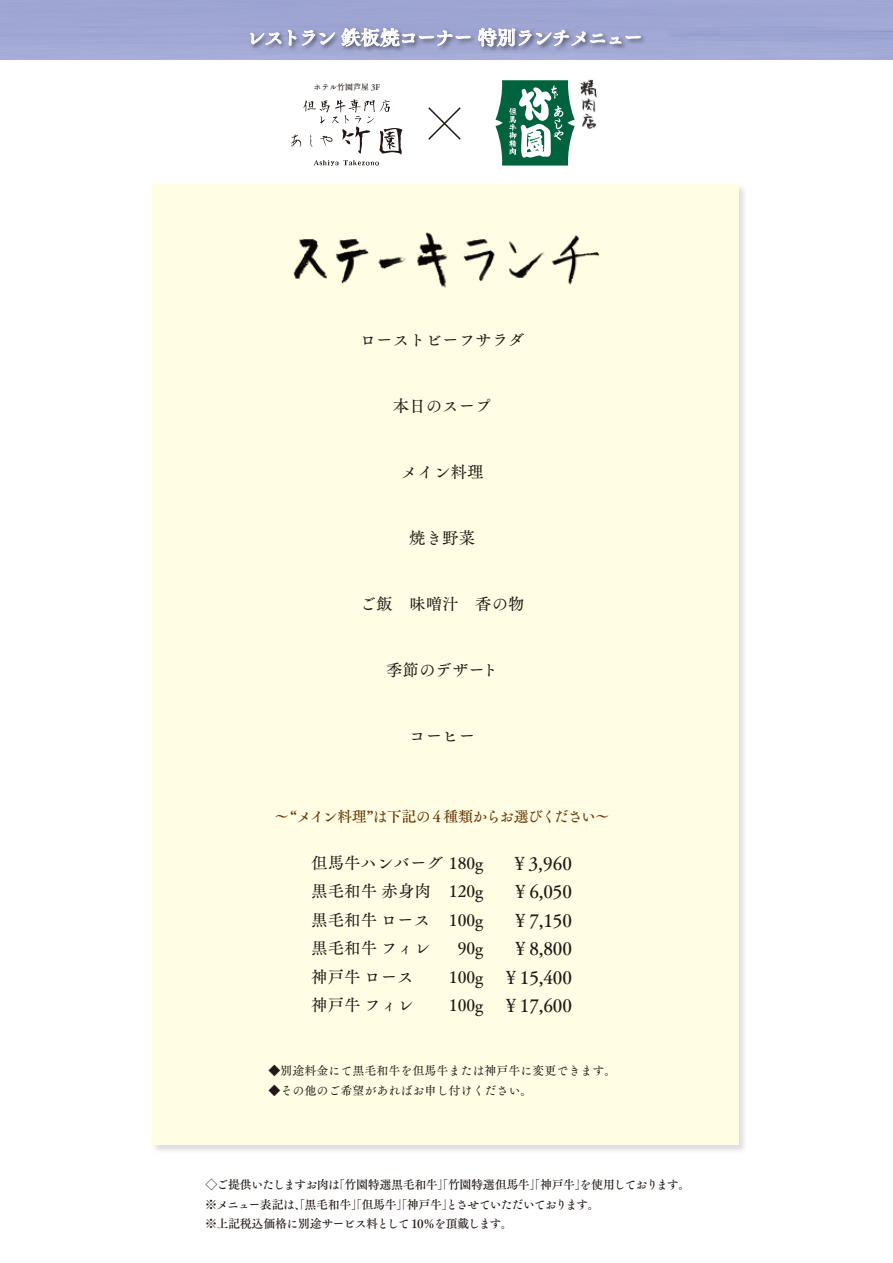
<style>
.page{position:relative;width:893px;height:1263px;background:#fff}
.page>*{position:absolute;margin:0;border:0;box-sizing:border-box;transform-origin:0 0}
.t1{font:19.95px "Tsuku A Old Min Pr 6 D";letter-spacing:-.08em;color:#fff}
.t2{font:18px/28.5px "Tsuku A Old Min Pr 6 M";letter-spacing:-.01em;color:#221815;text-align:center}
.t3{font:16.5px/28.5px "Tsuku A Old Min Pr 6 M";color:#221815;text-align:right}
.t4{font:15px "Tsuku A Old Min Pr 6 D";letter-spacing:-.065em;color:#6a3906}
.t5{font:12px/19.5px "Tsuku A Old Min Pr 6 D";letter-spacing:-.055em;color:#221815}
.t6{font:12px "Tsuku A Old Min Pr 6 M";color:#221815}
.t7{font:7.95px "Tsuku A Old Min Pr 6 D";color:#221815}
</style>
<div class="page">
<div style="left:0;top:0;width:893px;height:59px;background:#9fa6d3"></div>
<img style="left:242px;top:29px;width:409px;height:31px">
<svg style="left:250px;top:32px;width:32px;height:16px"></svg>
<svg style="left:288px;top:30px;width:8px;height:17px"></svg>
<svg style="left:302px;top:30px;width:33px;height:16px"></svg>
<svg style="left:341px;top:28px;width:130px;height:19px"></svg>
<svg style="left:478px;top:28px;width:163px;height:19px"></svg>
<svg style="left:495px;top:80px;width:80px;height:86px"></svg>
<svg style="left:428px;top:107px;width:33px;height:33px"></svg>
<img style="left:580px;top:79px;width:17px;height:50px">
<svg style="left:291px;top:99px;width:111px;height:55px"></svg>
<svg style="left:314px;top:160px;width:65px;height:6px"></svg>
<div style="left:152px;top:184px;width:586px;height:961px;background:#fffde4"></div>
<img style="left:293px;top:232px;width:307px;height:56px">
<h1 class="t1" style="left:246px;top:19px;width:399px">レストラン 鉄板焼コーナー 特別ランチメニュー</h1>
<p class="t7" style="left:313px;top:80px;width:68px">ホテル竹園芦屋 3F</p>
<h3 class="t3" style="left:360px;top:325px;width:166px">ローストビーフサラダ</h3>
<h3 class="t3" style="left:393px;top:391px;width:100px">本日のスープ</h3>
<h3 class="t3" style="left:401px;top:457px;width:84px">メイン料理</h3>
<h3 class="t3" style="left:409px;top:523px;width:67px">焼き野菜</h3>
<h3 class="t3" style="left:360px;top:589px;width:166px">ご飯　味噌汁　香の物</h3>
<h3 class="t3" style="left:386px;top:655px;width:114px">季節のデザート</h3>
<h3 class="t3" style="left:409px;top:721px;width:67px">コーヒー</h3>
<p class="t4" style="left:274px;top:803px;width:337px">～“メイン料理”は下記の 4 種類からお選びください～</p>
<h3 class="t3" style="left:311px;top:847px;width:174px">但馬牛ハンバーグ 180g<br>120g<br>100g<br>90g<br>100g<br>100g</h3>
<h3 class="t3" style="left:311px;top:876px;width:121px;text-align:left">黒毛和牛 赤身肉黒毛和牛ロース黒毛和牛 フィレ神戸牛ロース神戸牛 フィレ</h3>
<h2 class="t2" style="left:502px;top:848px;width:71px">￥3,960￥6,050￥7,150￥8,800￥15,400￥17,600</h2>
<p class="t6" style="left:268px;top:1060px;width:349px">◆別途料金にて黒毛和牛を但馬牛または神戸牛に変更できます。</p>
<p class="t6" style="left:268px;top:1079px;width:265px">◆その他のご希望があればお申し付けください。</p>
<p class="t5" style="left:205px;top:1174px;width:487px">◇ご提供いたしますお肉は「竹園特選黒毛和牛」「竹園特選但馬牛」「神戸牛」を使用しております。※メニュー表記は、「黒毛和牛」「但馬牛」「神戸牛」とさせていただいております。<br>※上記税込価格に別途サービス料として 10％を頂戴します。</p>
</div>
